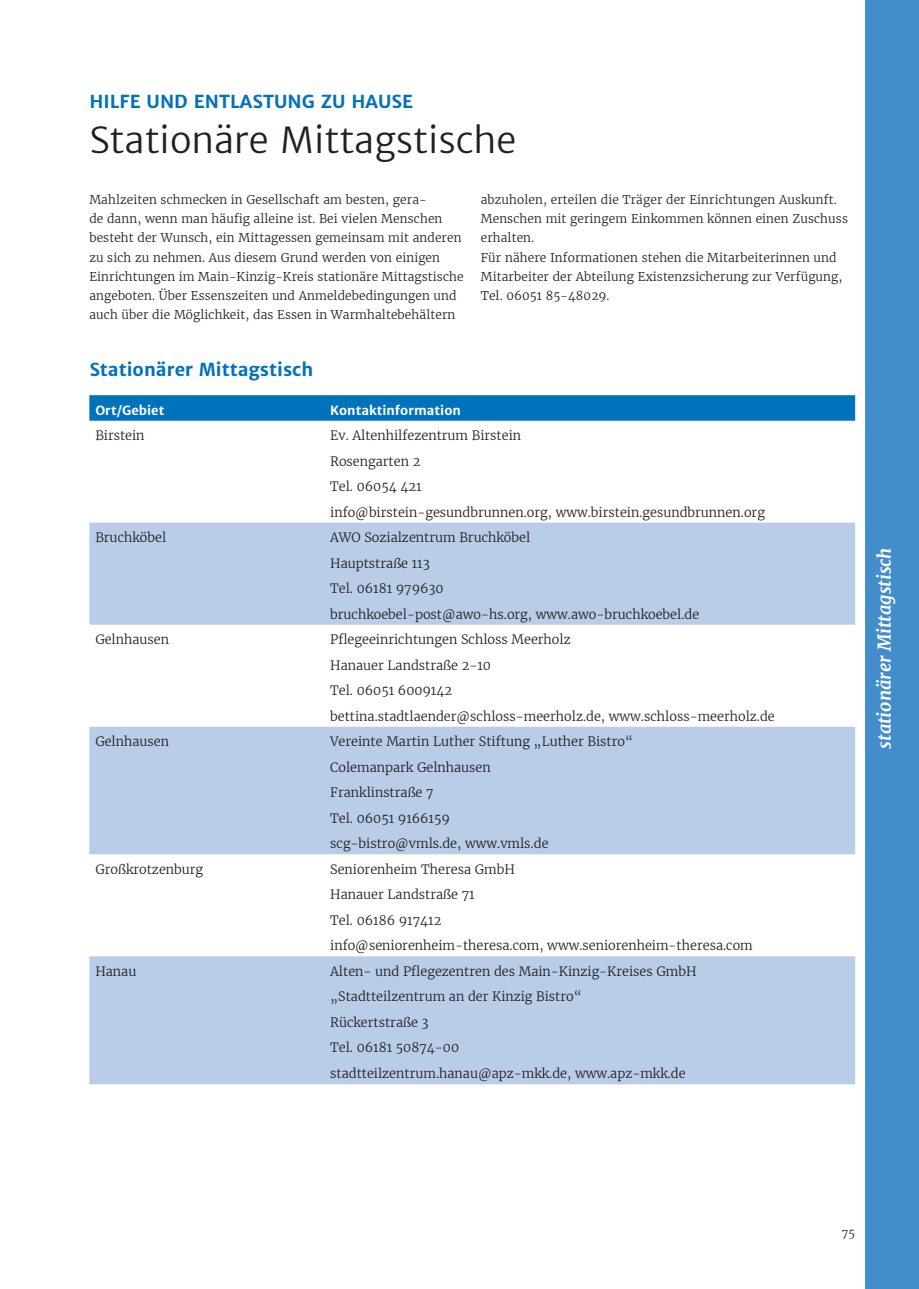
<style>
.page{position:relative;width:919px;height:1289px;background:#fff}
.page>*{position:absolute;margin:0;border:0;box-sizing:border-box;transform-origin:0 0}
.t1{font:300 36px "Merriweather Sans";color:#231f20}
.t2{font:700 18px "Merriweather Sans";color:#0072bc}
.t3{font:italic 700 18px "Merriweather";color:#fff}
.t4{font:300 12.75px/25.5px "Merriweather";color:#231f20}
.t5{font:700 12.75px "Merriweather Sans";color:#fff}
.t6{font:300 12px/19.2px "Merriweather";letter-spacing:.01em;color:#231f20}
.t7{font:300 11.25px "Merriweather";color:#231f20}
</style>
<div class="page">
<div style="left:865px;top:0;width:53px;height:1288px;background:#448dcb"></div>
<svg style="left:89px;top:395px;width:766px;height:26px;background:#0474bd"></svg>
<svg style="left:89px;top:522px;width:766px;height:562px;fill:#b9cce8"></svg>
<h2 class="t2" style="left:89px;top:90px;width:325px">HILFE UND ENTLASTUNG ZU HAUSE</h2>
<h1 class="t1" style="left:89px;top:117px;width:428px">Stationäre Mittagstische</h1>
<p class="t6" style="left:89px;top:190px;width:376px">Mahlzeiten schmecken in Gesellschaft am besten, gera-<br>de dann, wenn man häufig alleine ist. Bei vielen Menschen besteht der Wunsch, ein Mittagessen gemeinsam mit anderen zu sich zu nehmen. Aus diesem Grund werden von einigen Einrichtungen im Main-Kinzig-Kreis stationäre Mittagstische angeboten. Über Essenszeiten und Anmeldebedingungen und auch über die Möglichkeit, das Essen in Warmhaltebehältern</p>
<p class="t6" style="left:480px;top:190px;width:368px">abzuholen, erteilen die Träger der Einrichtungen Auskunft.<br>Menschen mit geringem Einkommen können einen Zuschuss erhalten.<br>Für nähere Informationen stehen die Mitarbeiterinnen und Mitarbeiter der Abteilung Existenzsicherung zur Verfügung, Tel. 06051 85-48029.</p>
<h2 class="t2" style="left:89px;top:358px;width:225px">Stationärer Mittagstisch</h2>
<p class="t5" style="left:95px;top:401px;width:71px">Ort/Gebiet</p>
<p class="t5" style="left:330px;top:401px;width:132px">Kontaktinformation</p>
<p class="t4" style="left:95px;top:422px;width:51px">Birstein</p>
<p class="t4" style="left:330px;top:422px;width:436px">Ev. Altenhilfezentrum Birstein<br>Rosengarten 2<br>Tel. 06054 421<br>info@birstein-gesundbrunnen.org, www.birstein.gesundbrunnen.org</p>
<p class="t4" style="left:95px;top:524px;width:72px">Bruchköbel</p>
<p class="t4" style="left:330px;top:524px;width:370px">AWO Sozialzentrum Bruchköbel<br>Hauptstraße 113<br>Tel. 06181 979630<br>bruchkoebel-post@awo-hs.org, www.awo-bruchkoebel.de</p>
<p class="t4" style="left:95px;top:626px;width:75px">Gelnhausen</p>
<p class="t4" style="left:330px;top:626px;width:446px">Pflegeeinrichtungen Schloss Meerholz<br>Hanauer Landstraße 2-10<br>Tel. 06051 6009142<br>bettina.stadtlaender@schloss-meerholz.de, www.schloss-meerholz.de</p>
<p class="t4" style="left:95px;top:728px;width:75px">Gelnhausen</p>
<p class="t4" style="left:330px;top:728px;width:304px">Vereinte Martin Luther Stiftung „Luther Bistro“<br>Colemanpark Gelnhausen<br>Franklinstraße 7<br>Tel. 06051 9166159<br>scg-bistro@vmls.de, www.vmls.de</p>
<p class="t4" style="left:95px;top:856px;width:109px">Großkrotzenburg</p>
<p class="t4" style="left:330px;top:856px;width:424px">Seniorenheim Theresa GmbH<br>Hanauer Landstraße 71<br>Tel. 06186 917412<br>info@seniorenheim-theresa.com, www.seniorenheim-theresa.com</p>
<p class="t4" style="left:95px;top:958px;width:43px">Hanau</p>
<p class="t4" style="left:330px;top:958px;width:368px">Alten- und Pflegezentren des Main-Kinzig-Kreises GmbH „Stadtteilzentrum an der Kinzig Bistro“<br>Rückertstraße 3<br>Tel. 06181 50874-00 stadtteilzentrum.hanau@apz-mkk.de, www.apz-mkk.de</p>
<h2 class="t3" style="left:872px;top:748px;width:202px;rotate:-90deg">stationärer Mittagstisch</h2>
<p class="t7" style="left:841px;top:1225px;width:15px">75</p>
</div>
